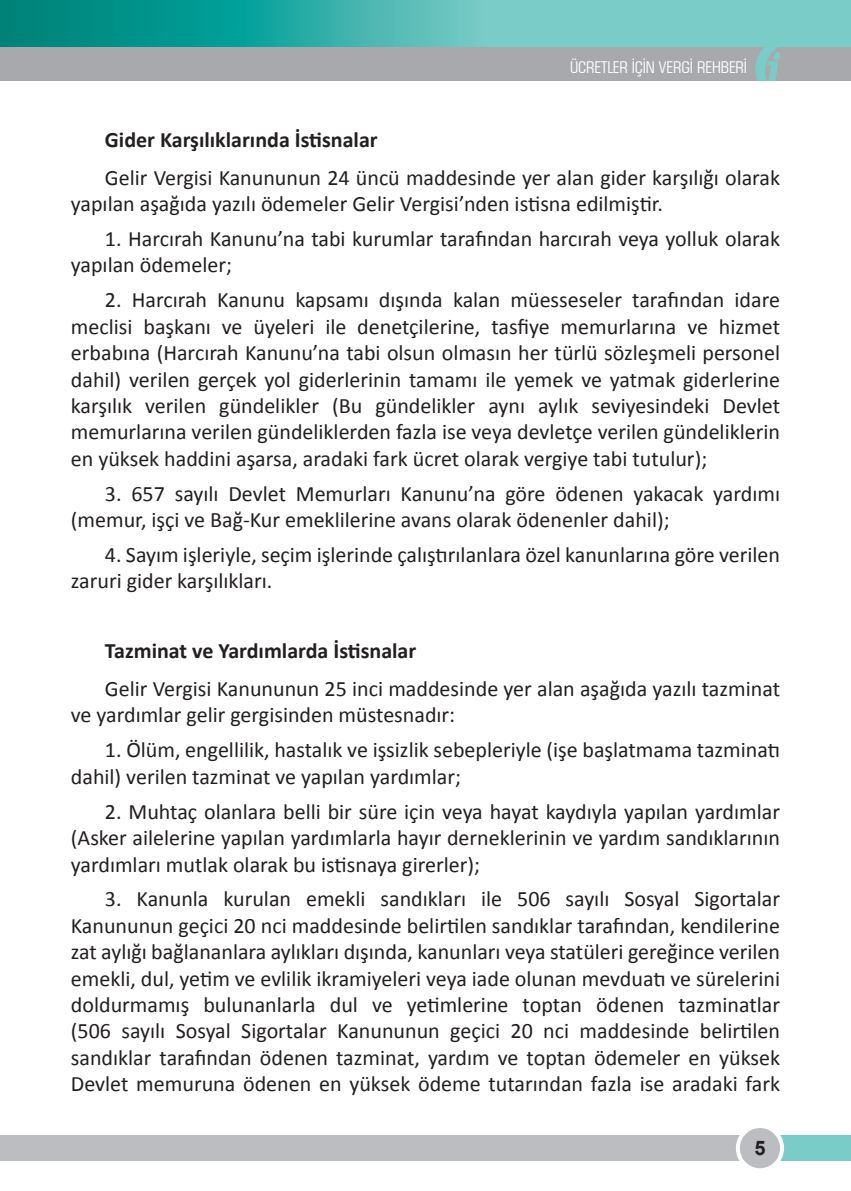
<style>
.page{position:relative;width:851px;height:1191px;background:#fff}
.page>*{position:absolute;margin:0;border:0;box-sizing:border-box;transform-origin:0 0}
.iç_metin{font:22px/26.4px "Calibri";color:#231f20}
._2_alt_başlık{font:700 22px "Calibri";color:#231f20}
.t1{font:700 20px "Arial";color:#231f20}
.t2{font:condensed 16px "Square 721 BT";color:#fff}
</style>
<div class="page">
<div style="left:770px;top:1135px;width:80px;height:25px;background:#7accc8"></div>
<div style="left:0;top:1135px;width:743px;height:25px;background:#bcbdc0"></div>
<div style="left:737px;top:1126px;width:45px;height:44px;background:#bcbdc0;border-radius:50%"></div>
<div style="left:735px;top:1124px;width:49px;height:48px;border:4px solid #fff;border-radius:50%"></div>
<svg style="left:0;top:0;width:850px;height:47px"></svg>
<div style="left:0;top:47px;width:850px;height:34px;background:#a8a9ad"></div>
<svg style="left:755px;top:47px;width:25px;height:34px"></svg>
<p class="t2" style="left:570px;top:57px;width:178px">ÜCRETLER İÇİN VERGİ REHBERİ</p>
<p class="_2_alt_başlık" style="left:105px;top:126px;width:274px">Gider Karşılıklarında İstisnalar</p>
<p class="iç_metin" style="left:71px;top:164px;width:710px;text-indent:34px">Gelir Vergisi Kanununun 24 üncü maddesinde yer alan gider karşılığı olarak yapılan aşağıda yazılı ödemeler Gelir Vergisi’nden istisna edilmiştir.</p>
<p class="iç_metin" style="left:71px;top:226px;width:710px;text-indent:34px">1. Harcırah Kanunu’na tabi kurumlar tarafından harcırah veya yolluk olarak yapılan ödemeler;</p>
<p class="iç_metin" style="left:71px;top:287px;width:710px;text-align:justify;text-indent:34px">2. Harcırah Kanunu kapsamı dışında kalan müesseseler tarafından idare meclisi başkanı ve üyeleri ile denetçilerine, tasfiye memurlarına ve hizmet erbabına (Harcırah Kanunu’na tabi olsun olmasın her türlü sözleşmeli personel dahil) verilen gerçek yol giderlerinin tamamı ile yemek ve yatmak giderlerine karşılık verilen gündelikler (Bu gündelikler aynı aylık seviyesindeki Devlet memurlarına verilen gündeliklerden fazla ise veya devletçe verilen gündeliklerin en yüksek haddini aşarsa, aradaki fark ücret olarak vergiye tabi tutulur);</p>
<p class="iç_metin" style="left:71px;top:480px;width:710px;text-indent:34px">3. 657 sayılı Devlet Memurları Kanunu’na göre ödenen yakacak yardımı (memur, işçi ve Bağ-Kur emeklilerine avans olarak ödenenler dahil);</p>
<p class="iç_metin" style="left:71px;top:541px;width:710px;text-indent:34px">4. Sayım işleriyle, seçim işlerinde çalıştırılanlara özel kanunlarına göre verilen zaruri gider karşılıkları.</p>
<p class="_2_alt_başlık" style="left:105px;top:637px;width:313px">Tazminat ve Yardımlarda İstisnalar</p>
<p class="iç_metin" style="left:71px;top:675px;width:710px;text-indent:34px">Gelir Vergisi Kanununun 25 inci maddesinde yer alan aşağıda yazılı tazminat ve yardımlar gelir gergisinden müstesnadır:</p>
<p class="iç_metin" style="left:71px;top:737px;width:710px;text-indent:34px">1. Ölüm, engellilik, hastalık ve işsizlik sebepleriyle (işe başlatmama tazminatı dahil) verilen tazminat ve yapılan yardımlar;</p>
<p class="iç_metin" style="left:71px;top:798px;width:710px;text-align:justify;text-indent:34px">2. Muhtaç olanlara belli bir süre için veya hayat kaydıyla yapılan yardımlar (Asker ailelerine yapılan yardımlarla hayır derneklerinin ve yardım sandıklarının yardımları mutlak olarak bu istisnaya girerler);</p>
<p class="iç_metin" style="left:71px;top:886px;width:710px;text-align:justify;text-indent:34px">3. Kanunla kurulan emekli sandıkları ile 506 sayılı Sosyal Sigortalar Kanununun geçici 20 nci maddesinde belirtilen sandıklar tarafından, kendilerine zat aylığı bağlananlara aylıkları dışında, kanunları veya statüleri gereğince verilen emekli, dul, yetim ve evlilik ikramiyeleri veya iade olunan mevduatı ve sürelerini doldurmamış bulunanlarla dul ve yetimlerine toptan ödenen tazminatlar (506 sayılı Sosyal Sigortalar Kanununun geçici 20 nci maddesinde belirtilen sandıklar tarafından ödenen tazminat, yardım ve toptan ödemeler en yüksek Devlet memuruna ödenen en yüksek ödeme tutarından fazla ise aradaki fark</p>
<p class="t1" style="left:754px;top:1135px;width:13px">5</p>
</div>
